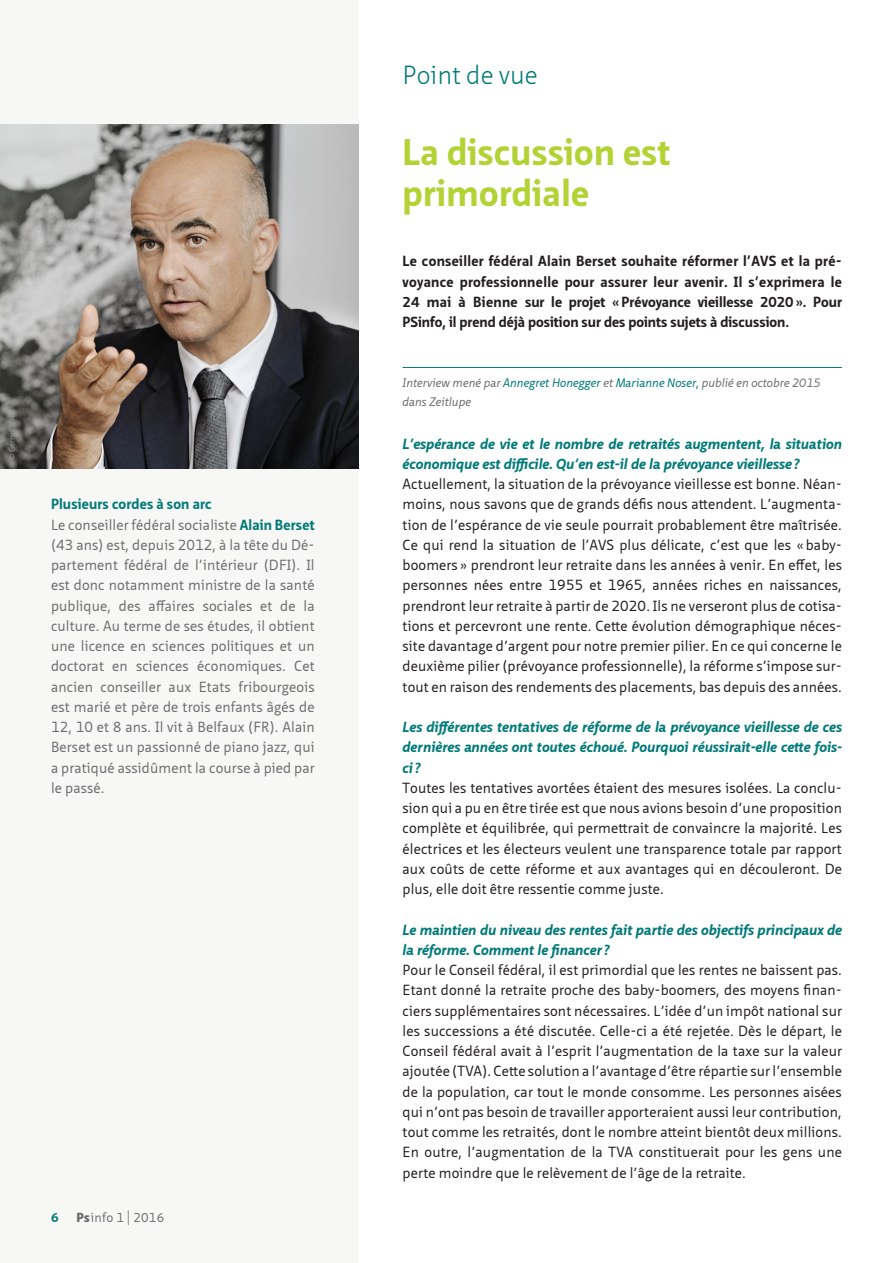
<style>
.page{position:relative;width:893px;height:1263px;background:#fff}
.page>*{position:absolute;margin:0;border:0;box-sizing:border-box;transform-origin:0 0}
.t1{font:700 36px/40.5px "Neue Sans Pro";letter-spacing:.01em;color:#b3d234}
.t2{font:300 25.5px "Neue Sans Pro";color:#007a78}
.t3{font:14.25px/20.2px "Neue Sans Pro";letter-spacing:.01em;color:#231f20;text-align:justify}
.t4{font:14.25px/20.2px "Neue Sans Pro";letter-spacing:.01em;color:#6c6d70}
.t5{font:italic 700 14.25px/20.2px "Neue Sans Pro";letter-spacing:.01em;color:#007a78}
.t6{font:700 14.25px/20.2px "Neue Sans Pro";color:#231f20;text-align:justify}
.t7{font:700 12.75px "Neue Sans Pro";color:#007a78}
.t8{font:12.45px "Neue Sans Pro";color:#6c6d70}
.t9{font:italic 12px/19.5px "Neue Sans Pro";color:#6c6d70}
.t10{font:8.25px "Neue Sans Pro";color:#939598}
.s1{font-weight:700;color:#007a78}
.s2{font-weight:900;font-size:12.75px}
.s3{font-size:12.75px}
.s4{font-weight:300;font-size:19.2px}
.s5{font-size:13.95px}
.s6{color:#007a78}
.s7{font-size:11.7px}
</style>
<div class="page">
<div style="left:0;top:0;width:358px;height:1263px;background:#f7f7f5"></div>
<hr style="left:403px;top:367px;width:439px;height:1px;background:#007a78">
<img style="left:0;top:124px;width:358px;height:345px">
<p class="t10" style="left:6px;top:460px;width:51px;rotate:-90deg">© Gerry Ebner</p>
<p class="t4" style="left:51px;top:494px;width:265px"><span class="s1">Plusieurs cordes à son arc<br></span>Le conseiller fédéral socialiste <span class="s1">Alain Berset </span>(43 ans) est, depuis 2012, à la tête du Dé&shy;partement fédéral de l’intérieur (DFI). Il est donc notamment ministre de la santé publique, des affaires sociales et de la culture. Au terme de ses études, il obtient une licence en sciences politiques et un doctorat en sciences économiques. Cet ancien conseiller aux Etats fribourgeois est marié et père de trois enfants âgés de 12, 10 et 8 ans. Il vit à Belfaux (FR). Alain Berset est un passionné de piano jazz, qui a pratiqué assidûment la course à pied par le passé.</p>
<p class="t7" style="left:51px;top:1209px;width:9px">6</p>
<p class="t8" style="left:77px;top:1209px;width:89px"><span class="s2">Ps</span><span class="s3">info</span> 1 <span class="s4">l</span> 2016</p>
<h2 class="t2" style="left:402px;top:58px;width:137px">Point de vue</h2>
<h1 class="t1" style="left:403px;top:132px;width:269px">La discussion est primordiale</h1>
<p class="t6" style="left:403px;top:251px;width:441px">Le conseiller fédéral Alain Berset souhaite réformer l’AVS et la pré&shy;voyance professionnelle pour assurer leur avenir. Il s’exprimera le <span class="s5">24</span> mai à Bienne sur le projet «Prévoyance vieillesse <span class="s5">2020</span>». Pour PSinfo, il prend déjà position sur des points sujets à discussion.</p>
<p class="t9" style="left:403px;top:373px;width:419px">Interview mené par <span class="s6">Annegret Honegger</span> et <span class="s6">Marianne Noser,</span> publié en octobre <span class="s7">2015 </span>dans Zeitlupe</p>
<p class="t5" style="left:403px;top:433px;width:441px">L’espérance de vie et le nombre de retraités augmentent, la situation économique est difficile. Qu’en est-il de la prévoyance vieillesse ?</p>
<p class="t3" style="left:403px;top:474px;width:441px">Actuellement, la situation de la prévoyance vieillesse est bonne. Néan&shy;moins, nous savons que de grands défis nous attendent. L’augmenta&shy;tion de l’espérance de vie seule pourrait probablement être maîtrisée.<br>Ce qui rend la situation de l’AVS plus délicate, c’est que les «baby&shy;boomers » prendront leur retraite dans les années à venir. En effet, les personnes nées entre 1955 et 1965, années riches en naissances, prendront leur retraite à partir de 2020. Ils ne verseront plus de cotisa&shy;tions et percevront une rente. Cette évolution démographique néces&shy;site davantage d’argent pour notre premier pilier. En ce qui concerne le deuxième pilier (prévoyance professionnelle), la réforme s’impose sur&shy;tout en raison des rendements des placements, bas depuis des années.</p>
<p class="t5" style="left:403px;top:717px;width:441px;text-align:justify">Les différentes tentatives de réforme de la prévoyance vieillesse de ces dernières années ont toutes échoué. Pourquoi réussirait-elle cette fois&shy;ci?</p>
<p class="t3" style="left:403px;top:777px;width:441px">Toutes les tentatives avortées étaient des mesures isolées. La conclu&shy;sion qui a pu en être tirée est que nous avions besoin d’une proposition complète et équilibrée, qui permettrait de convaincre la majorité. Les électrices et les électeurs veulent une transparence totale par rapport aux coûts de cette réforme et aux avantages qui en découleront. De plus, elle doit être ressentie comme juste.</p>
<p class="t5" style="left:403px;top:919px;width:441px">Le maintien du niveau des rentes fait partie des objectifs principaux de la réforme. Comment le financer?</p>
<p class="t3" style="left:403px;top:960px;width:441px">Pour le Conseil fédéral, il est primordial que les rentes ne baissent pas.<br>Etant donné la retraite proche des baby-boomers, des moyens finan&shy;ciers supplémentaires sont nécessaires. L’idée d’un impôt national sur les successions a été discutée. Celle-ci a été rejetée. Dès le départ, le Conseil fédéral avait à l’esprit l’augmentation de la taxe sur la valeur ajoutée (TVA). Cette solution a l’avantage d’être répartie sur l’ensemble de la population, car tout le monde consomme. Les personnes aisées qui n’ont pas besoin de travailler apporteraient aussi leur contribution, tout comme les retraités, dont le nombre atteint bientôt deux millions.<br>En outre, l’augmentation de la TVA constituerait pour les gens une perte moindre que le relèvement de l’âge de la retraite.</p>
</div>
